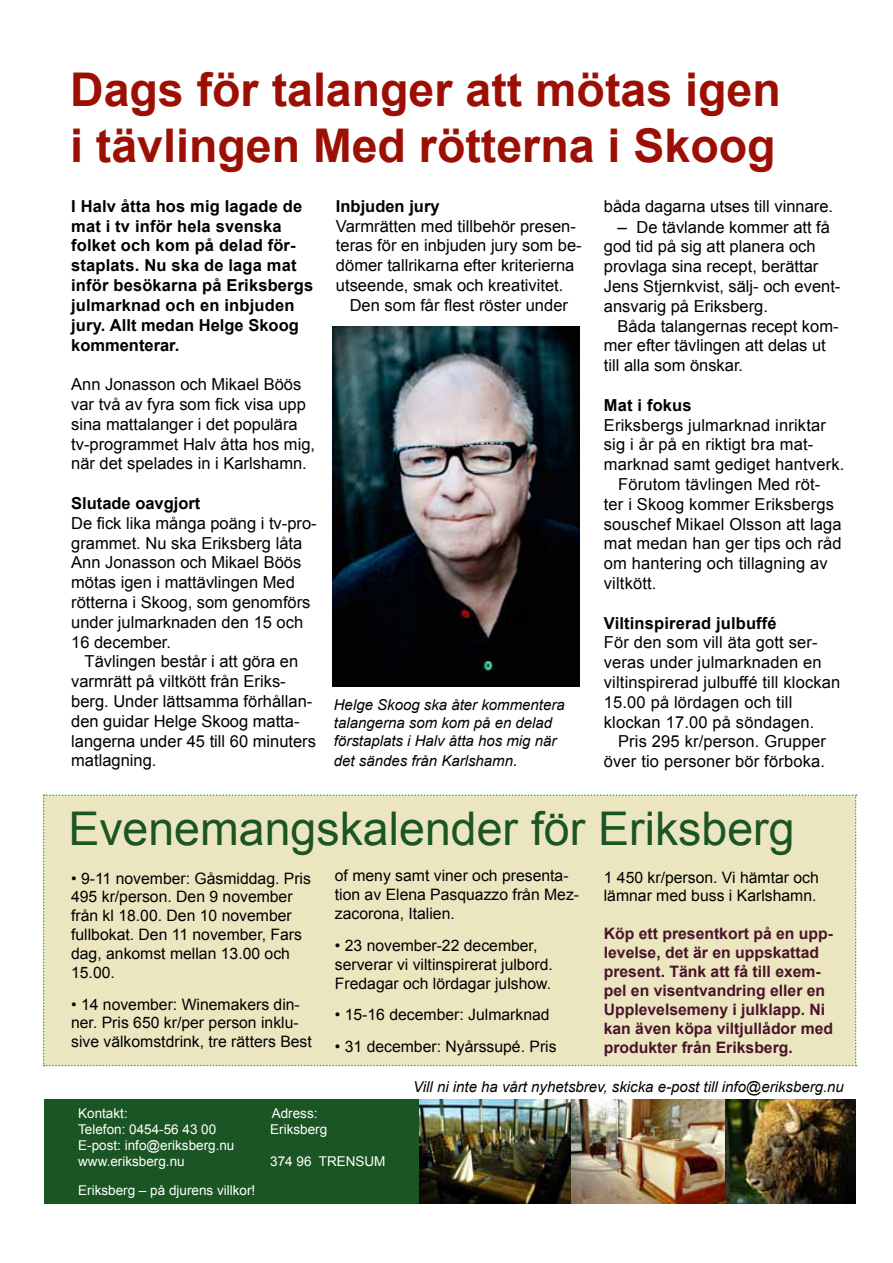
<style>
.page{position:relative;width:893px;height:1263px;background:#fff}
.page>*{position:absolute;margin:0;border:0;box-sizing:border-box;transform-origin:0 0}
.t1{font:700 46.5px/55.8px "Arial";color:#9c0f05}
.t2{font:46.5px "Arial";color:#1b5524}
.t3{font:16.5px/19.8px "Arial";color:#000}
.t4{font:700 16.5px/19.8px "Arial";letter-spacing:.01em;color:#000}
.t5{font:15.75px/18.9px "Arial";color:#000}
.t6{font:700 15.75px/18.9px "Arial";color:#4a132b}
.t7{font:italic 15px/18px "Arial";color:#000}
.t8{font:13.5px/16.2px "Arial";color:#fff}
.s1{font-size:17.25px}
.s2{font-size:16.5px}
</style>
<div class="page">
<div style="left:43px;top:794px;width:814px;height:272px;background:#ebe6c0"></div>
<img style="left:578px;top:1099px;width:278px;height:104px">
<div style="left:44px;top:1099px;width:378px;height:104px;background:#1b5524"></div>
<img style="left:419px;top:1099px;width:159px;height:104px">
<img style="left:333px;top:326px;width:246px;height:361px">
<h1 class="t1" style="left:70px;top:63px;width:712px">Dags för talanger att mötas igen i tävlingen Med rötterna i Skoog</h1>
<p class="t4" style="left:71px;top:197px;width:244px">I Halv åtta hos mig lagade de mat i tv inför hela svenska folket och kom på delad för&shy;staplats. Nu ska de laga mat inför besökarna på Eriksbergs julmarknad och en inbjuden jury. Allt medan Helge Skoog kommenterar.</p>
<p class="t3" style="left:71px;top:375px;width:245px">Ann Jonasson och Mikael Böös var två av fyra som fick visa upp sina mattalanger i det populära tv-programmet Halv åtta hos mig, när det spelades in i Karlshamn.</p>
<p class="t4" style="left:71px;top:494px;width:131px">Slutade oavgjort</p>
<p class="t3" style="left:71px;top:513px;width:247px">De fick lika många poäng i tv-pro&shy;grammet. Nu ska Eriksberg låta<br>Ann Jonasson och Mikael Böös mötas igen i mattävlingen Med rötterna i Skoog, som genomförs under julmarknaden den 15 och<br>16 december.</p>
<p class="t3" style="left:71px;top:652px;width:246px;text-indent:13px">Tävlingen består i att göra en varmrätt på viltkött från Eriks&shy;berg. Under lättsamma förhållan&shy;den guidar Helge Skoog matta&shy;langerna under 45 till 60 minuters matlagning.</p>
<p class="t3" style="left:604px;top:196px;width:231px">båda dagarna utses till vinnare.</p>
<p class="t3" style="left:604px;top:217px;width:238px;text-indent:14px"><span class="s1">–</span> De tävlande kommer att få god tid på sig att planera och provlaga sina recept, berättar<br>Jens Stjernkvist, sälj- och event&shy;ansvarig på Eriksberg.</p>
<p class="t3" style="left:604px;top:316px;width:236px;text-indent:14px">Båda talangernas recept kom&shy;mer efter tävlingen att delas ut till alla som önskar.</p>
<p class="t4" style="left:604px;top:396px;width:89px">Mat i fokus</p>
<p class="t3" style="left:604px;top:415px;width:224px">Eriksbergs julmarknad inriktar</p>
<p class="t3" style="left:604px;top:435px;width:211px">sig i år på en riktigt bra mat-</p>
<p class="t3" style="left:604px;top:455px;width:242px">marknad samt gediget hantverk.</p>
<p class="t3" style="left:618px;top:474px;width:204px">Förutom tävlingen Med röt-</p>
<p class="t3" style="left:604px;top:494px;width:232px">ter i Skoog kommer Eriksbergs</p>
<p class="t3" style="left:604px;top:514px;width:239px">souschef Mikael Olsson att laga</p>
<p class="t3" style="left:604px;top:534px;width:239px">mat medan han ger tips och råd</p>
<p class="t3" style="left:604px;top:554px;width:225px">om hantering och tillagning av</p>
<p class="t3" style="left:604px;top:573px;width:54px">viltkött.</p>
<p class="t4" style="left:604px;top:613px;width:174px">Viltinspirerad julbuffé</p>
<p class="t3" style="left:604px;top:633px;width:238px">För den som vill äta gott ser&shy;veras under julmarknaden en viltinspirerad julbuffé till klockan<br>15.00 på lördagen och till klockan 17.00 på söndagen.</p>
<p class="t3" style="left:604px;top:732px;width:224px;text-align:right">Pris 295 kr/person. Grupper över tio personer bör förboka.</p>
<p class="t4" style="left:336px;top:197px;width:105px">Inbjuden jury</p>
<p class="t3" style="left:336px;top:216px;width:247px">Varmrätten med tillbehör presen&shy;teras för en inbjuden jury som be&shy;dömer tallrikarna efter kriterierna utseende, smak och kreativitet.</p>
<p class="t3" style="left:350px;top:295px;width:220px">Den som får flest röster under</p>
<p class="t7" style="left:334px;top:696px;width:232px">Helge Skoog ska åter kommentera talangerna som kom på en delad förstaplats i Halv åtta hos mig när</p>
<p class="t7" style="left:334px;top:752px;width:185px">det sändes från Karlshamn<span class="s2">.</span></p>
<h1 class="t2" style="left:68px;top:798px;width:728px">Evenemangskalender för Eriksberg</h1>
<p class="t5" style="left:71px;top:869px;width:241px">• 9-11 november: Gåsmiddag. Pris<br>495 kr/person. Den 9 november från kl 18.00. Den 10 november fullbokat. Den 11 november, Fars dag, ankomst mellan 13.00 och<br>15.00.</p>
<p class="t5" style="left:71px;top:995px;width:242px">• 14 november: Winemakers din&shy;ner. Pris 650 kr/per person inklu&shy;sive välkomstdrink, tre rätters Best</p>
<p class="t5" style="left:335px;top:866px;width:246px">of meny samt viner och presenta&shy;tion av Elena Pasquazzo från Mez&shy;zacorona, Italien.</p>
<p class="t5" style="left:335px;top:936px;width:219px">• 23 november-22 december, serverar vi viltinspirerat julbord.<br>Fredagar och lördagar julshow.</p>
<p class="t5" style="left:335px;top:1005px;width:216px">• 15-16 december: Julmarknad</p>
<p class="t5" style="left:335px;top:1037px;width:223px">• 31 december: Nyårssupé. Pris</p>
<p class="t5" style="left:604px;top:868px;width:217px">1 450 kr/person. Vi hämtar och lämnar med buss i Karlshamn.</p>
<p class="t6" style="left:604px;top:925px;width:231px">Köp ett presentkort på en upp&shy;levelse, det är en uppskattad present. Tänk att få till exem&shy;pel en visentvandring eller en<br>Upplevelsemeny i julklapp. Ni kan även köpa viltjullådor med produkter från Eriksberg.</p>
<p class="t8" style="left:78px;top:1105px;width:51px">Kontakt:</p>
<p class="t8" style="left:272px;top:1105px;width:47px">Adress:</p>
<p class="t8" style="left:78px;top:1121px;width:140px">Telefon: 0454-56 43 00</p>
<p class="t8" style="left:270px;top:1121px;width:59px">Eriksberg</p>
<p class="t8" style="left:78px;top:1137px;width:158px">E-post: info@eriksberg.nu www.eriksberg.nu</p>
<p class="t8" style="left:270px;top:1154px;width:117px">374 96 TRENSUM</p>
<p class="t8" style="left:78px;top:1182px;width:179px">Eriksberg – på djurens villkor!</p>
<p class="t7" style="left:413px;top:1078px;width:432px">Vill ni inte ha vårt nyhetsbrev, skicka e-post till info@eriksberg.nu</p>
</div>
